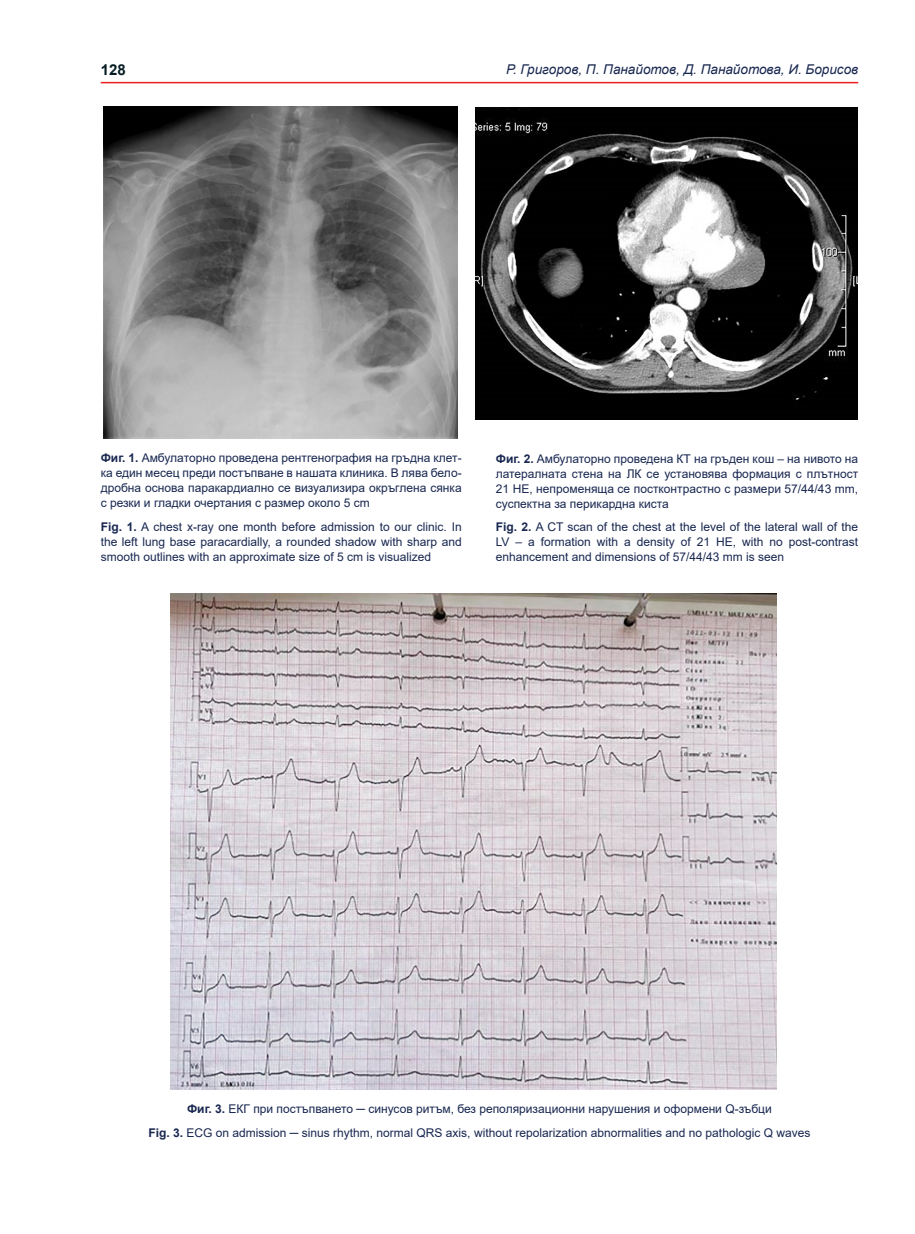
<style>
.page{position:relative;width:915px;height:1234px;background:#fff}
.page>*{position:absolute;margin:0;border:0;box-sizing:border-box;transform-origin:0 0}
.t1{font:700 15px "Arial";color:#051c24}
.t2{font:italic 13.5px "Arial";color:#182750}
.FIG{font:12px/15px "Arial";color:#182750;text-align:justify}
.s1{font-weight:700}
</style>
<div class="page">
<hr style="left:101px;top:82px;width:756px;height:1px;background:#ee1d23">
<img style="left:104px;top:106px;width:353px;height:332px">
<img style="left:475px;top:107px;width:382px;height:312px">
<img style="left:170px;top:593px;width:605px;height:496px">
<p class="t1" style="left:101px;top:59px;width:27px">128</p>
<p class="t2" style="left:506px;top:60px;width:353px">Р. Григоров, П. Панайотов, Д. Панайотова, И. Борисов</p>
<p class="FIG" style="left:101px;top:450px;width:362px"><span class="s1">Фиг. 1.</span> Амбулаторно проведена рентгенография на гръдна клет&shy;ка един месец преди постъпване в нашата клиника. В лява бело&shy;дробна основа паракардиално се визуализира окръглена сянка с резки и гладки очертания с размер около 5 cm</p>
<p class="FIG" style="left:101px;top:519px;width:362px"><span class="s1">Fig. 1.</span> A chest x-ray one month before admission to our clinic. In the left lung base paracardially, a rounded shadow with sharp and smooth outlines with an approximate size of 5 cm is visualized</p>
<p class="FIG" style="left:495px;top:451px;width:364px"><span class="s1">Фиг. 2.</span> Амбулаторно проведена КТ на гръден кош – на нивото на латералната стена на ЛК се установява формация с плътност 21 HE, непроменяща се постконтрастно с размери 57/44/43 mm, суспектна за перикардна киста</p>
<p class="FIG" style="left:495px;top:519px;width:364px"><span class="s1">Fig. 2.</span> A CT scan of the chest at the level of the lateral wall of the LV – a formation with a density of 21 HE, with no post-contrast enhancement and dimensions of 57/44/43 mm is seen</p>
<p class="FIG" style="left:187px;top:1101px;width:586px"><span class="s1">Фиг. 3.</span> ЕКГ при постъпването ─ синусов ритъм, без реполяризационни нарушения и оформени Q-зъбци</p>
<p class="FIG" style="left:148px;top:1124px;width:663px"><span class="s1">Fig. 3.</span> ECG on admission ─ sinus rhythm, normal QRS axis, without repolarization abnormalities and no pathologic Q waves</p>
</div>
